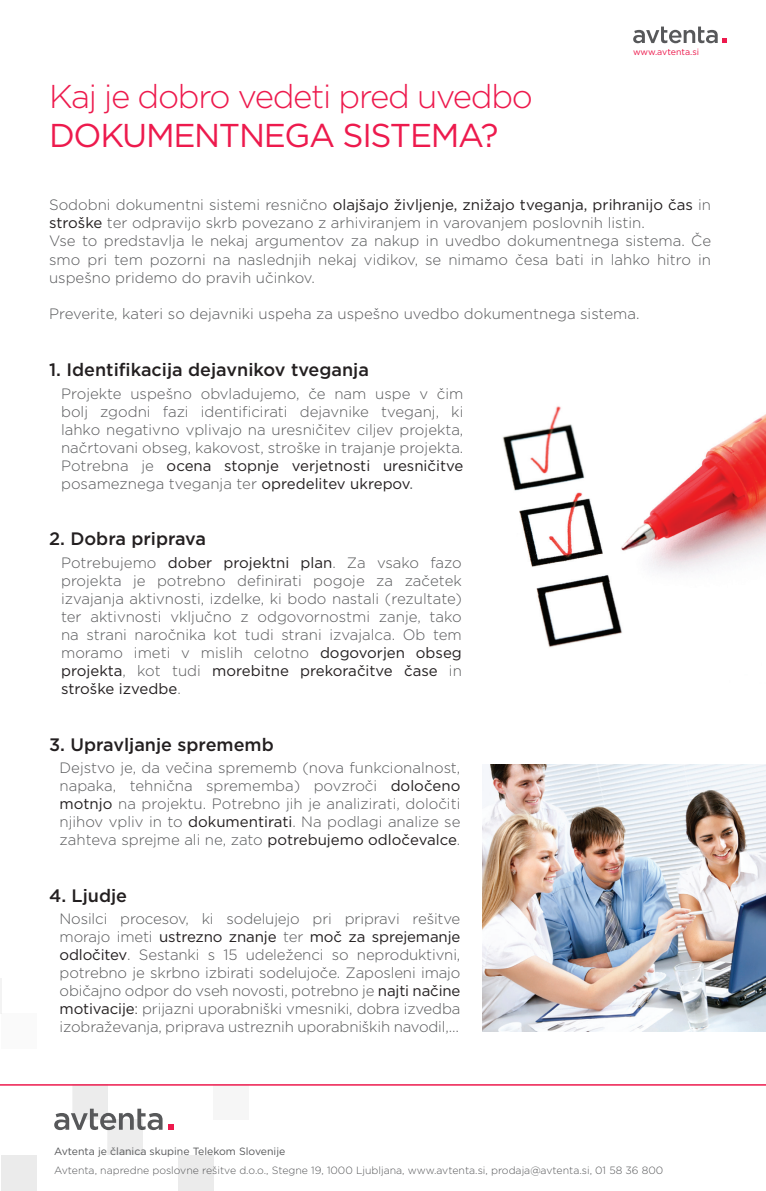
<style>
.page{position:relative;width:766px;height:1191px;background:#fff}
.page>*{position:absolute;margin:0;border:0;box-sizing:border-box;transform-origin:0 0}
.t1{font:300 33px "Gotham OT";letter-spacing:-.04em;color:#ed1a4d}
.t2{font:33px "Gotham OT";letter-spacing:-.04em;color:#ed1a4d}
.t3{font:500 18px "Gotham OT";color:#231f20}
.t4{font:300 15px/18px "Gotham OT";color:#57585a;text-align:justify}
.t5{font:300 10.5px "Gotham OT";color:#57585a}
.t6{font:10.5px "Gotham OT";color:#57585a}
.t7{font:8.85px "Gotham OT";color:#ed1a4d}
.s1{font-weight:400;color:#231f20}
.s2{font-weight:400}
.s3{color:#231f20}
</style>
<div class="page">
<img style="left:502px;top:406px;width:263px;height:241px">
<div style="left:2px;top:1013px;width:35px;height:36px;background:#fafafa"></div>
<hr style="left:0;top:978px;width:2px;height:35px;background:#57585a">
<div style="left:72px;top:1084px;width:36px;height:35px;background:#ececec"></div>
<div style="left:1px;top:1155px;width:36px;height:35px;background:#ebebeb"></div>
<div style="left:108px;top:1119px;width:35px;height:36px;background:#ededed"></div>
<div style="left:178px;top:1155px;width:35px;height:35px;background:#ebebeb"></div>
<div style="left:213px;top:1084px;width:35px;height:35px;background:#f6f6f6"></div>
<hr style="left:0;top:1084px;width:765px;height:1px;background:#ed1a4d">
<svg style="left:168px;top:1124px;width:6px;height:5px"></svg>
<svg style="left:54px;top:1108px;width:108px;height:22px"></svg>
<svg style="left:633px;top:27px;width:93px;height:16px"></svg>
<img style="left:482px;top:764px;width:283px;height:267px">
<h1 class="t1" style="left:49px;top:78px;width:485px">Kaj je dobro vedeti pred uvedbo</h1>
<h1 class="t2" style="left:49px;top:117px;width:451px">DOKUMENTNEGA SISTEMA?</h1>
<p class="t7" style="left:633px;top:47px;width:68px">www.avtenta.si</p>
<p class="t4" style="left:49px;top:196px;width:663px;text-align:left">Sodobni dokumentni sistemi resnično <span class="s1">olajšajo življenje, znižajo tveganja, prihranijo čas</span> in <span class="s1">stroške</span> ter odpravijo skrb povezano z arhiviranjem in varovanjem poslovnih listin.<br>Vse to predstavlja le nekaj argumentov za nakup in uvedbo dokumentnega sistema. Če smo pri tem pozorni na naslednjih nekaj vidikov, se nimamo česa bati in lahko hitro in uspešno pridemo do pravih učinkov.</p>
<p class="t4" style="left:49px;top:304px;width:591px">Preverite, kateri so dejavniki uspeha za uspešno uvedbo dokumentnega sistema.</p>
<p class="t3" style="left:49px;top:359px;width:321px">1. Identifikacija dejavnikov tveganja</p>
<p class="t4" style="left:61px;top:384px;width:404px">Projekte uspešno obvladujemo, če nam uspe v čim bolj zgodni fazi identificirati dejavnike tveganj, ki lahko negativno vplivajo na uresničitev ciljev projekta, načrtovani obseg, kakovost, stroške in trajanje projekta.<br>Potrebna je <span class="s1">ocena stopnje verjetnosti uresničitve </span>posameznega tveganja ter <span class="s1">opredelitev ukrepov</span><span class="s2">.</span></p>
<p class="t3" style="left:49px;top:529px;width:158px">2. Dobra priprava</p>
<p class="t4" style="left:61px;top:553px;width:402px">Potrebujemo <span class="s1">dober projektni plan</span>. Za vsako fazo projekta je potrebno definirati pogoje za začetek izvajanja aktivnosti, izdelke, ki bodo nastali (rezultate) ter aktivnosti vključno z odgovornostmi zanje, tako na strani naročnika kot tudi strani izvajalca. Ob tem moramo imeti v mislih celotno <span class="s1">dogovorjen obseg projekta</span>, kot tudi <span class="s1">morebitne prekoračitve čase</span> in <span class="s1">stroške izvedbe</span>.</p>
<p class="t3" style="left:49px;top:734px;width:226px">3. Upravljanje sprememb</p>
<p class="t4" style="left:60px;top:758px;width:402px">Dejstvo je, da večina sprememb (nova funkcionalnost, napaka, tehnična sprememba) povzroči <span class="s1">določeno motnjo</span> na projektu. Potrebno jih je analizirati, določiti njihov vpliv in to <span class="s1">dokumentirati</span>. Na podlagi analize se zahteva sprejme ali ne, zato <span class="s1">potrebujemo odločevalce</span>.</p>
<p class="t3" style="left:49px;top:885px;width:80px">4. Ljudje</p>
<p class="t4" style="left:60px;top:910px;width:402px">Nosilci procesov, ki sodelujejo pri pripravi rešitve morajo imeti <span class="s1">ustrezno znanje</span> ter <span class="s1">moč za sprejemanje odločitev</span>. Sestanki s 15 udeleženci so neproduktivni, potrebno je skrbno izbirati sodelujoče. Zaposleni imajo običajno odpor do vseh novosti, potrebno je <span class="s1">najti načine motivacije</span><span class="s3">:</span> prijazni uporabniški vmesniki, dobra izvedba izobraževanja, priprava ustreznih uporabniških navodil,…</p>
<p class="t6" style="left:54px;top:1145px;width:233px">Avtenta je članica skupine Telekom Slovenije</p>
<p class="t5" style="left:54px;top:1164px;width:610px">Avtenta, napredne poslovne rešitve d.o.o., Stegne 19, 1000 Ljubljana, www.avtenta.si, prodaja@avtenta.si, 01 58 36 800</p>
</div>
